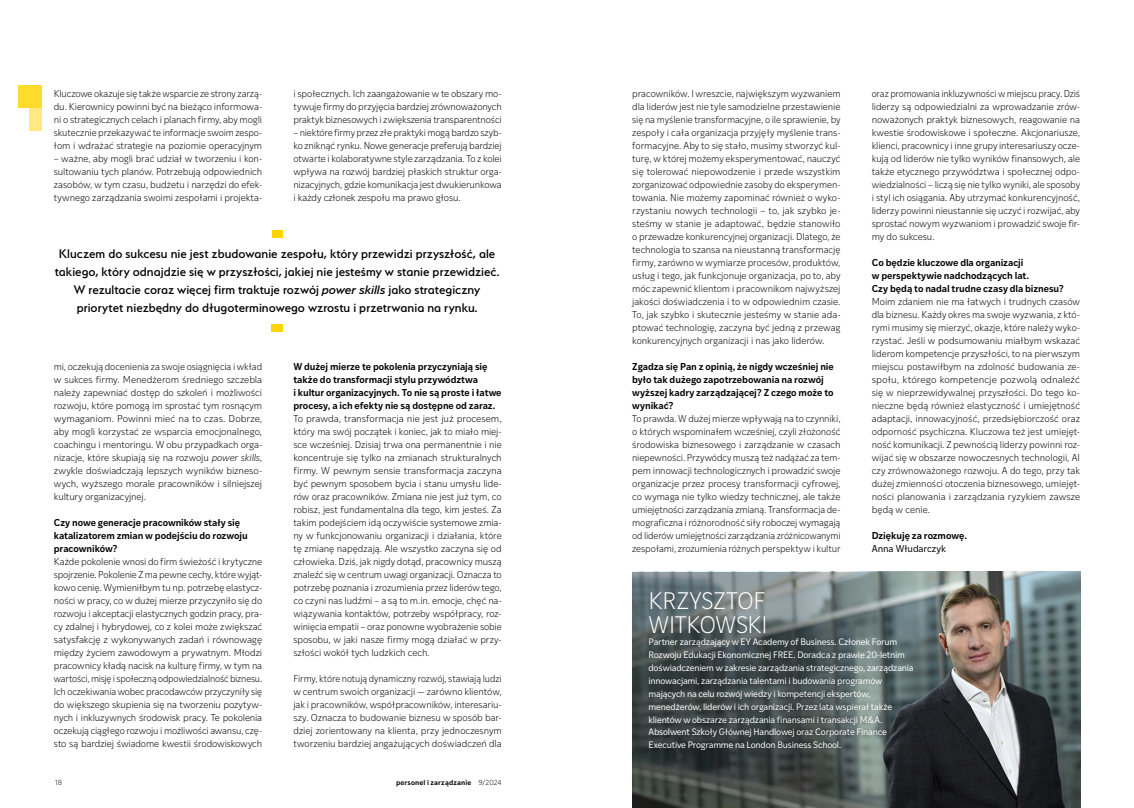
<style>
.page{position:relative;width:1134px;height:808px;background:#fff}
.page>*{position:absolute;margin:0;border:0;box-sizing:border-box;transform-origin:0 0}
.t1{font:300 23px/24px "Ivy Style Sans";letter-spacing:-.01em;color:#fff}
.t2{font:500 14px/18px "Serenity";color:#000;text-align:center}
.t3{font:300 9.6px/13px "Ivy Style Sans";letter-spacing:-.01em;color:#000;text-align:justify}
.t4{font:300 9.6px/13px "Ivy Style Sans";letter-spacing:-.01em;color:#000;text-align:justify;scale:.96 1}
.t5{font:600 9.6px/13px "Ivy Style Sans";letter-spacing:-.01em;color:#000}
.t6{font:9.6px "Ivy Style Sans";letter-spacing:-.01em;color:#000}
.t7{font:9px/12.9px "Ivy Style Sans";letter-spacing:-.025em;color:#fff}
.t8{font:600 7px "Ivy Style Sans";letter-spacing:.02em;color:#000}
.t9{font:300 7px "Ivy Style Sans";color:#000}
.s1{font-style:italic}
.s2{font-weight:300}
</style>
<div class="page">
<div style="left:30px;top:108px;width:12px;height:23px;background:#ffe980"></div>
<div style="left:18px;top:85px;width:24px;height:23px;background:#ffdb2e"></div>
<div style="left:272px;top:230px;width:10px;height:8px;background:#ffd400"></div>
<div style="left:271px;top:324px;width:12px;height:8px;background:#ffd400"></div>
<img style="left:904px;top:571px;width:176px;height:237px">
<svg style="left:632px;top:571px;width:272px;height:237px;background:#505b5b"></svg>
<p class="t3" style="left:54px;top:87px;width:210px">Kluczowe okazuje się także wsparcie ze strony zarzą&shy;du. Kierownicy powinni być na bieżąco informowa&shy;ni o strategicznych celach i planach firmy, aby mogli skutecznie przekazywać te informacje swoim zespo&shy;łom i wdrażać strategie na poziomie operacyjnym</p>
<p class="t3" style="left:54px;top:152px;width:210px">– ważne, aby mogli brać udział w tworzeniu i kon&shy;sultowaniu tych planów. Potrzebują odpowiednich zasobów, w tym czasu, budżetu i narzędzi do efek&shy;tywnego zarządzania swoimi zespołami i projekta-</p>
<p class="t3" style="left:293px;top:87px;width:210px">i społecznych. Ich zaangażowanie w te obszary mo&shy;tywuje firmy do przyjęcia bardziej zrównoważonych praktyk biznesowych i zwiększenia transparentności</p>
<p class="t3" style="left:293px;top:126px;width:210px">– niektóre firmy przez złe praktyki mogą bardzo szyb&shy;ko zniknąć rynku. Nowe generacje preferują bardziej otwarte i kolaboratywne style zarządzania. To z kolei wpływa na rozwój bardziej płaskich struktur orga&shy;nizacyjnych, gdzie komunikacja jest dwukierunkowa i każdy członek zespołu ma prawo głosu.</p>
<p class="t2" style="left:55px;top:244px;width:446px">Kluczem do sukcesu nie jest zbudowanie zespołu, który przewidzi przyszłość, ale takiego, który odnajdzie się w przyszłości, jakiej nie jesteśmy w stanie przewidzieć.<br>W rezultacie coraz więcej firm traktuje rozwój <span class="s1">power skills</span> jako strategiczny priorytet niezbędny do długoterminowego wzrostu i przetrwania na rynku.</p>
<p class="t3" style="left:54px;top:360px;width:210px">mi, oczekują docenienia za swoje osiągnięcia i wkład w sukces firmy. Menedżerom średniego szczebla należy zapewniać dostęp do szkoleń i możliwości rozwoju, które pomogą im sprostać tym rosnącym wymaganiom. Powinni mieć na to czas. Dobrze, aby mogli korzystać ze wsparcia emocjonalnego, coachingu i mentoringu. W obu przypadkach orga&shy;nizacje, które skupiają się na rozwoju <span class="s1">power skills</span>, zwykle doświadczają lepszych wyników bizneso&shy;wych, wyższego morale pracowników i silniejszej kultury organizacyjnej.</p>
<p class="t5" style="left:54px;top:515px;width:195px">Czy nowe generacje pracowników stały się katalizatorem zmian w podejściu do rozwoju pracowników?</p>
<p class="t3" style="left:54px;top:555px;width:210px">Każde pokolenie wnosi do firm świeżość i krytyczne spojrzenie. Pokolenie Z ma pewne cechy, które wyjąt&shy;kowo cenię. Wymieniłbym tu np. potrzebę elastycz&shy;ności w pracy, co w dużej mierze przyczyniło się do rozwoju i akceptacji elastycznych godzin pracy, pra&shy;cy zdalnej i hybrydowej, co z kolei może zwiększać satysfakcję z wykonywanych zadań i równowagę między życiem zawodowym a prywatnym. Młodzi pracownicy kładą nacisk na kulturę firmy, w tym na wartości, misję i społeczną odpowiedzialność biznesu.<br>Ich oczekiwania wobec pracodawców przyczyniły się do większego skupienia się na tworzeniu pozytyw&shy;nych i inkluzywnych środowisk pracy. Te pokolenia oczekują ciągłego rozwoju i możliwości awansu, czę&shy;sto są bardziej świadome kwestii środowiskowych</p>
<p class="t5" style="left:293px;top:359px;width:210px">W dużej mierze te pokolenia przyczyniają się także do transformacji stylu przywództwa<br>i kultur organizacyjnych. To nie są proste i łatwe procesy, a ich efekty nie są dostępne od zaraz.</p>
<p class="t3" style="left:293px;top:412px;width:210px">To prawda, transformacja nie jest już procesem, który ma swój początek i koniec, jak to miało miej&shy;sce wcześniej. Dzisiaj trwa ona permanentnie i nie koncentruje się tylko na zmianach strukturalnych firmy. W pewnym sensie transformacja zaczyna być pewnym sposobem bycia i stanu umysłu lide&shy;rów oraz pracowników. Zmiana nie jest już tym, co robisz, jest fundamentalna dla tego, kim jesteś. Za takim podejściem idą oczywiście systemowe zmia&shy;ny w funkcjonowaniu organizacji i działania, które tę zmianę napędzają. Ale wszystko zaczyna się od człowieka. Dziś, jak nigdy dotąd, pracownicy muszą znaleźć się w centrum uwagi organizacji. Oznacza to potrzebę poznania i zrozumienia przez liderów tego, co czyni nas ludźmi – a są to m.in. emocje, chęć na&shy;wiązywania kontaktów, potrzeby współpracy, roz&shy;winięcia empatii – oraz ponowne wyobrażenie sobie sposobu, w jaki nasze firmy mogą działać w przy&shy;szłości wokół tych ludzkich cech.</p>
<p class="t3" style="left:293px;top:672px;width:210px">Firmy, które notują dynamiczny rozwój, stawiają ludzi w centrum swoich organizacji — zarówno klientów, jak i pracowników, współpracowników, interesariu&shy;szy. Oznacza to budowanie biznesu w sposób bar&shy;dziej zorientowany na klienta, przy jednoczesnym tworzeniu bardziej angażujących doświadczeń dla</p>
<p class="t9" style="left:55px;top:777px;width:9px">18</p>
<p class="t8" style="left:396px;top:777px;width:107px">personel i zarządzanie <span class="s2">9/2024</span></p>
<p class="t3" style="left:632px;top:87px;width:210px">pracowników. I wreszcie, największym wyzwaniem dla liderów jest nie tyle samodzielne przestawienie się na myślenie transformacyjne, o ile sprawienie, by zespoły i cała organizacja przyjęły myślenie trans&shy;formacyjne. Aby to się stało, musimy stworzyć kul&shy;turę, w której możemy eksperymentować, nauczyć się tolerować niepowodzenie i przede wszystkim zorganizować odpowiednie zasoby do eksperymen&shy;towania. Nie możemy zapominać również o wyko&shy;rzystaniu nowych technologii – to, jak szybko je&shy;steśmy w stanie je adaptować, będzie stanowiło o przewadze konkurencyjnej organizacji. Dlatego, że technologia to szansa na nieustanną transformację firmy, zarówno w wymiarze procesów, produktów, usług i tego, jak funkcjonuje organizacja, po to, aby móc zapewnić klientom i pracownikom najwyższej jakości doświadczenia i to w odpowiednim czasie.<br>To, jak szybko i skutecznie jesteśmy w stanie ada&shy;ptować technologię, zaczyna być jedną z przewag konkurencyjnych organizacji i nas jako liderów.</p>
<p class="t5" style="left:632px;top:359px;width:203px">Zgadza się Pan z opinią, że nigdy wcześniej nie było tak dużego zapotrzebowania na rozwój wyższej kadry zarządzającej? Z czego może to wynikać?</p>
<p class="t3" style="left:632px;top:412px;width:210px">To prawda. W dużej mierze wpływają na to czynniki, o których wspominałem wcześniej, czyli złożoność środowiska biznesowego i zarządzanie w czasach niepewności. Przywódcy muszą też nadążać za tem&shy;pem innowacji technologicznych i prowadzić swoje organizacje przez procesy transformacji cyfrowej, co wymaga nie tylko wiedzy technicznej, ale także umiejętności zarządzania zmianą. Transformacja de&shy;mograficzna i różnorodność siły roboczej wymagają od liderów umiejętności zarządzania zróżnicowanymi zespołami, zrozumienia różnych perspektyw i kultur</p>
<p class="t4" style="left:872px;top:87px;width:219px">oraz promowania inkluzywności w miejscu pracy. Dziś liderzy są odpowiedzialni za wprowadzanie zrów&shy;noważonych praktyk biznesowych, reagowanie na kwestie środowiskowe i społeczne. Akcjonariusze, klienci, pracownicy i inne grupy interesariuszy ocze&shy;kują od liderów nie tylko wyników finansowych, ale także etycznego przywództwa i społecznej odpo&shy;wiedzialności – liczą się nie tylko wyniki, ale sposoby i styl ich osiągania. Aby utrzymać konkurencyjność, liderzy powinni nieustannie się uczyć i rozwijać, aby sprostać nowym wyzwaniom i prowadzić swoje fir&shy;my do sukcesu.</p>
<p class="t5" style="left:872px;top:255px;width:193px">Co będzie kluczowe dla organizacji<br>w perspektywie nadchodzących lat.<br>Czy będą to nadal trudne czasy dla biznesu?</p>
<p class="t3" style="left:872px;top:295px;width:210px">Moim zdaniem nie ma łatwych i trudnych czasów dla biznesu. Każdy okres ma swoje wyzwania, z któ&shy;rymi musimy się mierzyć, okazje, które należy wyko&shy;rzystać. Jeśli w podsumowaniu miałbym wskazać liderom kompetencje przyszłości, to na pierwszym miejscu postawiłbym na zdolność budowania ze&shy;społu, którego kompetencje pozwolą odnaleźć się w nieprzewidywalnej przyszłości. Do tego ko&shy;nieczne będą również elastyczność i umiejętność adaptacji, innowacyjność, przedsiębiorczość oraz odporność psychiczna. Kluczowa też jest umiejęt&shy;ność komunikacji. Z pewnością liderzy powinni roz&shy;wijać się w obszarze nowoczesnych technologii, AI czy zrównoważonego rozwoju. A do tego, przy tak dużej zmienności otoczenia biznesowego, umiejęt&shy;ności planowania i zarządzania ryzykiem zawsze będą w cenie.</p>
<p class="t5" style="left:872px;top:528px;width:97px">Dziękuję za rozmowę.</p>
<p class="t6" style="left:872px;top:542px;width:76px">Anna Włudarczyk</p>
<h1 class="t1" style="left:649px;top:587px;width:121px">KRZYSZTOF<br>WITKOWSKI</h1>
<p class="t7" style="left:648px;top:635px;width:267px">Partner zarządzający w EY Academy of Business. Członek Forum Rozwoju Edukacji Ekonomicznej FREE. Doradca z prawie 20-letnim doświadczeniem w zakresie zarządzania strategicznego, zarządzania innowacjami, zarządzania talentami i budowania programów mających na celu rozwój wiedzy i kompetencji ekspertów, menedżerów, liderów i ich organizacji. Przez lata wspierał także klientów w obszarze zarządzania finansami i transakcji M&amp;A.<br>Absolwent Szkoły Głównej Handlowej oraz Corporate Finance Executive Programme na London Business School.</p>
</div>
